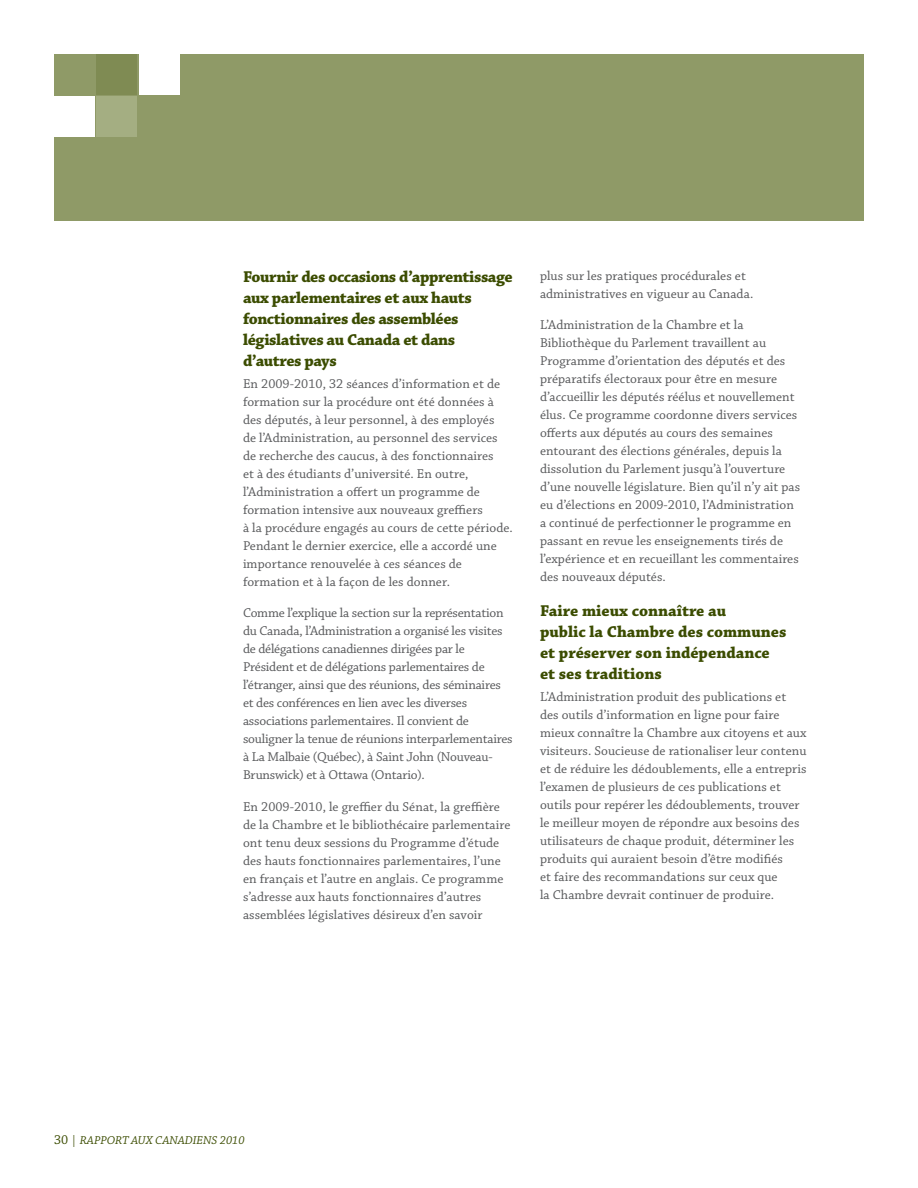
<style>
.page{position:relative;width:918px;height:1188px;background:#fff}
.page>*{position:absolute;margin:0;border:0;box-sizing:border-box;transform-origin:0 0}
.t1{font:700 16.5px/21px "Chaparral Pro";letter-spacing:-.025em;color:#3b4c00}
.t2{font:700 16.5px/21px "Chaparral Pro";color:#3b4c00}
.t3{font:13.5px/18px "Chaparral Pro";letter-spacing:.005em;color:#58595b}
.t4{font:13.5px/18px "Chaparral Pro";letter-spacing:-.015em;color:#58595b}
.t5{font:italic 12px "Chaparral Pro";color:#3b4c00}
.s1{font-style:normal;font-size:13.5px}
.s2{font-style:normal}
</style>
<div class="page">
<div style="left:54px;top:54px;width:810px;height:166px;background:#8f9a67"></div>
<div style="left:139px;top:54px;width:40px;height:40px;background:#fff"></div>
<div style="left:97px;top:96px;width:40px;height:40px;background:#a4ae82"></div>
<div style="left:54px;top:96px;width:40px;height:40px;background:#fff"></div>
<div style="left:97px;top:54px;width:40px;height:40px;background:#7f8b53"></div>
<p class="t1" style="left:243px;top:267px;width:271px">Fournir des occasions d’apprentissage aux parlementaires et aux hauts fonctionnaires des assemblées législatives au Canada et dans d’autres pays</p>
<p class="t3" style="left:243px;top:375px;width:271px">En 2009-2010, 32 séances d’information et de formation sur la procédure ont été données à des députés, à leur personnel, à des employés<br>de l’Administration, au personnel des services de recherche des caucus, à des fonctionnaires<br>et à des étudiants d’université. En outre, l’Administration a offert un programme de formation intensive aux nouveaux greffiers<br>à la procédure engagés au cours de cette période.<br>Pendant le dernier exercice, elle a accordé une importance renouvelée à ces séances de formation et à la façon de les donner.</p>
<p class="t4" style="left:243px;top:605px;width:271px">Comme l’explique la section sur la représentation du Canada, l’Administration a organisé les visites de délégations canadiennes dirigées par le Président et de délégations parlementaires de l’étranger, ainsi que des réunions, des séminaires et des conférences en lien avec les diverses associations parlementaires. Il convient de souligner la tenue de réunions interparlementaires à La Malbaie (Québec), à Saint John (Nouveau-Brunswick) et à Ottawa (Ontario).</p>
<p class="t3" style="left:243px;top:798px;width:269px">En 2009-2010, le greffier du Sénat, la greffière de la Chambre et le bibliothécaire parlementaire ont tenu deux sessions du Programme d’étude des hauts fonctionnaires parlementaires, l’une en français et l’autre en anglais. Ce programme s’adresse aux hauts fonctionnaires d’autres assemblées législatives désireux d’en savoir</p>
<p class="t3" style="left:540px;top:267px;width:215px">plus sur les pratiques procédurales et administratives en vigueur au Canada.</p>
<p class="t3" style="left:540px;top:317px;width:262px">L’Administration de la Chambre et la Bibliothèque du Parlement travaillent au Programme d’orientation des députés et des préparatifs électoraux pour être en mesure d’accueillir les députés réélus et nouvellement élus. Ce programme coordonne divers services offerts aux députés au cours des semaines entourant des élections générales, depuis la dissolution du Parlement jusqu’à l’ouverture d’une nouvelle législature. Bien qu’il n’y ait pas eu d’élections en 2009-2010, l’Administration a continué de perfectionner le programme en passant en revue les enseignements tirés de l’expérience et en recueillant les commentaires des nouveaux députés.</p>
<p class="t2" style="left:540px;top:601px;width:248px">Faire mieux connaître au<br>public la Chambre des communes et préserver son indépendance et ses traditions</p>
<p class="t3" style="left:540px;top:688px;width:268px">L’Administration produit des publications et des outils d’information en ligne pour faire mieux connaître la Chambre aux citoyens et aux visiteurs. Soucieuse de rationaliser leur contenu et de réduire les dédoublements, elle a entrepris l’examen de plusieurs de ces publications et outils pour repérer les dédoublements, trouver le meilleur moyen de répondre aux besoins des utilisateurs de chaque produit, déterminer les produits qui auraient besoin d’être modifiés<br>et faire des recommandations sur ceux que<br>la Chambre devrait continuer de produire.</p>
<p class="t5" style="left:54px;top:1134px;width:192px"><span class="s1">30</span> <span class="s2">|</span> RAPP OR T AUX CANADIENS 2010</p>
</div>
